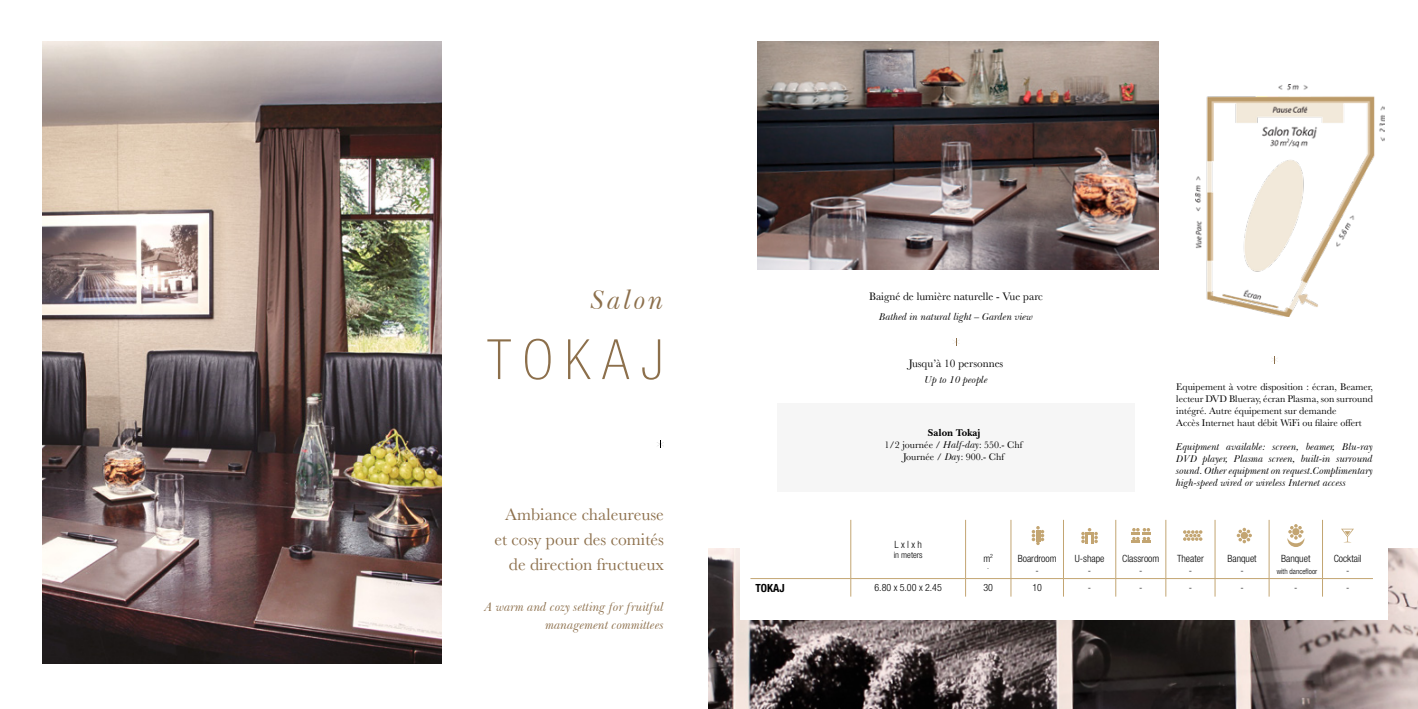
<style>
.page{position:relative;width:1418px;height:709px;background:#fff}
.page>*{position:absolute;margin:0;border:0;box-sizing:border-box;transform-origin:0 0}
.t1{font:100 condensed 55.62px "Helvetica Neue LT Std";letter-spacing:.215em;color:#8c6f4b}
.t2{font:italic 27.38px "Baskerville BT";letter-spacing:.1em;color:#8c6f4b}
.t3{font:17.5px/25px "Baskerville";color:#8c6f4b;text-align:right}
.t4{font:italic 12.5px/17.5px "Baskerville BT";color:#8c6f4b;text-align:right}
.t5{font:11.25px "Baskerville";color:#000}
.t6{font:700 condensed 11.25px "Helvetica Neue LT Std";color:#000}
.t7{font:italic 10px/12px "Baskerville BT";color:#000;text-align:justify}
.t8{font:10px/12px "Baskerville";color:#000}
.t9{font:300 condensed 10px/12px "Helvetica Neue LT Std";color:#000;text-align:center}
.t10{font:700 10px "Baskerville BT";color:#000}
.t11{font:300 condensed 8.75px "Helvetica Neue LT Std";color:#000}
.t12{font:300 condensed 7.5px "Helvetica Neue LT Std";color:#000}
.t13{font:300 condensed 5.88px "Helvetica Neue LT Std";color:#000}
.s1{font-family:"Baskerville BT";font-style:italic}
</style>
<div class="page">
<img style="left:42px;top:41px;width:400px;height:623px">
<svg style="left:657px;top:441px;width:7px;height:7px"></svg>
<img style="left:757px;top:41px;width:401px;height:228px">
<svg style="left:953px;top:338px;width:6px;height:7px"></svg>
<img style="left:709px;top:548px;width:708px;height:161px">
<div style="left:740px;top:510px;width:648px;height:109px;background:#fff"></div>
<hr style="left:750px;top:578px;width:100px;height:1px;background:#c3a572">
<hr style="left:850px;top:578px;width:115px;height:1px;background:#c3a572">
<hr style="left:965px;top:578px;width:45px;height:1px;background:#c3a572">
<hr style="left:1010px;top:578px;width:53px;height:1px;background:#c3a572">
<hr style="left:1063px;top:578px;width:52px;height:1px;background:#c3a572">
<hr style="left:1115px;top:578px;width:50px;height:1px;background:#c3a572">
<hr style="left:1165px;top:578px;width:49px;height:1px;background:#c3a572">
<hr style="left:1214px;top:578px;width:55px;height:1px;background:#c3a572">
<hr style="left:1269px;top:578px;width:53px;height:1px;background:#c3a572">
<hr style="left:1322px;top:578px;width:50px;height:1px;background:#c3a572">
<hr style="left:850px;top:520px;width:1px;height:58px;background:#c3a572">
<hr style="left:965px;top:520px;width:1px;height:58px;background:#c3a572">
<hr style="left:1010px;top:520px;width:1px;height:58px;background:#c3a572">
<hr style="left:1063px;top:520px;width:1px;height:58px;background:#c3a572">
<hr style="left:1115px;top:520px;width:1px;height:58px;background:#c3a572">
<hr style="left:1165px;top:520px;width:1px;height:58px;background:#c3a572">
<hr style="left:1214px;top:520px;width:1px;height:58px;background:#c3a572">
<hr style="left:1268px;top:520px;width:1px;height:58px;background:#c3a572">
<hr style="left:1322px;top:520px;width:1px;height:58px;background:#c3a572">
<svg style="left:850px;top:578px;width:1px;height:18px"></svg>
<svg style="left:965px;top:578px;width:1px;height:18px"></svg>
<svg style="left:1010px;top:579px;width:1px;height:17px"></svg>
<svg style="left:1063px;top:578px;width:1px;height:18px"></svg>
<svg style="left:1115px;top:578px;width:1px;height:18px"></svg>
<svg style="left:1165px;top:578px;width:1px;height:18px"></svg>
<svg style="left:1214px;top:579px;width:1px;height:17px"></svg>
<svg style="left:1268px;top:579px;width:1px;height:17px"></svg>
<svg style="left:1322px;top:578px;width:1px;height:18px"></svg>
<svg style="left:1031px;top:526px;width:13px;height:19px"></svg>
<svg style="left:1081px;top:528px;width:16px;height:15px"></svg>
<svg style="left:1131px;top:528px;width:19px;height:15px"></svg>
<svg style="left:1183px;top:530px;width:19px;height:11px"></svg>
<svg style="left:1236px;top:528px;width:15px;height:15px"></svg>
<svg style="left:1287px;top:524px;width:17px;height:23px"></svg>
<svg style="left:1341px;top:528px;width:12px;height:14px"></svg>
<div style="left:777px;top:403px;width:357px;height:89px;background:#f6f6f6"></div>
<svg style="left:1271px;top:356px;width:7px;height:7px"></svg>
<img style="left:1195px;top:85px;width:189px;height:231px">
<h2 class="t2" style="left:590px;top:283px;width:75px">Salon</h2>
<p class="t5" style="left:869px;top:289px;width:175px">Baigné de lumière naturelle - Vue parc</p>
<p class="t7" style="left:879px;top:310px;width:155px">Bathed in natural light – Garden view</p>
<h1 class="t1" style="left:487px;top:328px;width:178px">TOKAJ</h1>
<p class="t5" style="left:908px;top:356px;width:96px">Jusqu’à 10 personnes</p>
<p class="t7" style="left:924px;top:374px;width:65px">Up to 10 people</p>
<p class="t10" style="left:928px;top:426px;width:54px">Salon Tokaj</p>
<p class="t8" style="left:884px;top:438px;width:139px;text-align:center">1/2 journée / <span class="s1">Half-day</span>: 550.- Chf<br>Journée / <span class="s1">Day</span>: 900.- Chf</p>
<p class="t8" style="left:1176px;top:380px;width:198px">Equipement à votre disposition : écran, Beamer, lecteur DVD Blueray, écran Plasma, son surround intégré. Autre équipement sur demande<br>Accès Internet haut débit WiFi ou filaire offert</p>
<p class="t7" style="left:1176px;top:440px;width:198px">Equipment available: screen, beamer, Blu-ray DVD player, Plasma screen, built-in surround sound. Other equipment on request.Complimentary high-speed wired or wireless Internet access</p>
<h3 class="t3" style="left:494px;top:502px;width:171px">Ambiance chaleureuse et cosy pour des comités de direction fructueux</h3>
<p class="t4" style="left:484px;top:598px;width:181px">A warm and cozy setting for fruitful management committees</p>
<p class="t9" style="left:894px;top:538px;width:29px">L x l x h</p>
<p class="t11" style="left:893px;top:550px;width:30px">in meters</p>
<p class="t9" style="left:983px;top:552px;width:11px">m<sup>2</sup></p>
<p class="t13" style="left:987px;top:565px;width:3px">-</p>
<p class="t9" style="left:1017px;top:552px;width:40px">Boardroom -</p>
<p class="t9" style="left:1074px;top:552px;width:31px">U-shape -</p>
<p class="t9" style="left:1122px;top:552px;width:39px">Classroom -</p>
<p class="t9" style="left:1176px;top:552px;width:28px">Theater -</p>
<p class="t9" style="left:1227px;top:552px;width:31px">Banquet -</p>
<p class="t9" style="left:1281px;top:552px;width:31px">Banquet</p>
<p class="t12" style="left:1276px;top:566px;width:42px">with dancefloor</p>
<p class="t9" style="left:1333px;top:552px;width:29px">Cocktail -</p>
<p class="t6" style="left:755px;top:581px;width:31px">TOKAJ</p>
<p class="t9" style="left:874px;top:581px;width:69px">6.80 x 5.00 x 2.45</p>
<p class="t9" style="left:983px;top:581px;width:11px">30</p>
<p class="t9" style="left:1032px;top:581px;width:11px">10</p>
<p class="t9" style="left:1087px;top:581px;width:5px">-</p>
<p class="t9" style="left:1139px;top:581px;width:5px">-</p>
<p class="t9" style="left:1188px;top:581px;width:5px">-</p>
<p class="t9" style="left:1240px;top:581px;width:5px">-</p>
<p class="t9" style="left:1294px;top:581px;width:5px">-</p>
<p class="t9" style="left:1345px;top:581px;width:5px">-</p>
</div>
